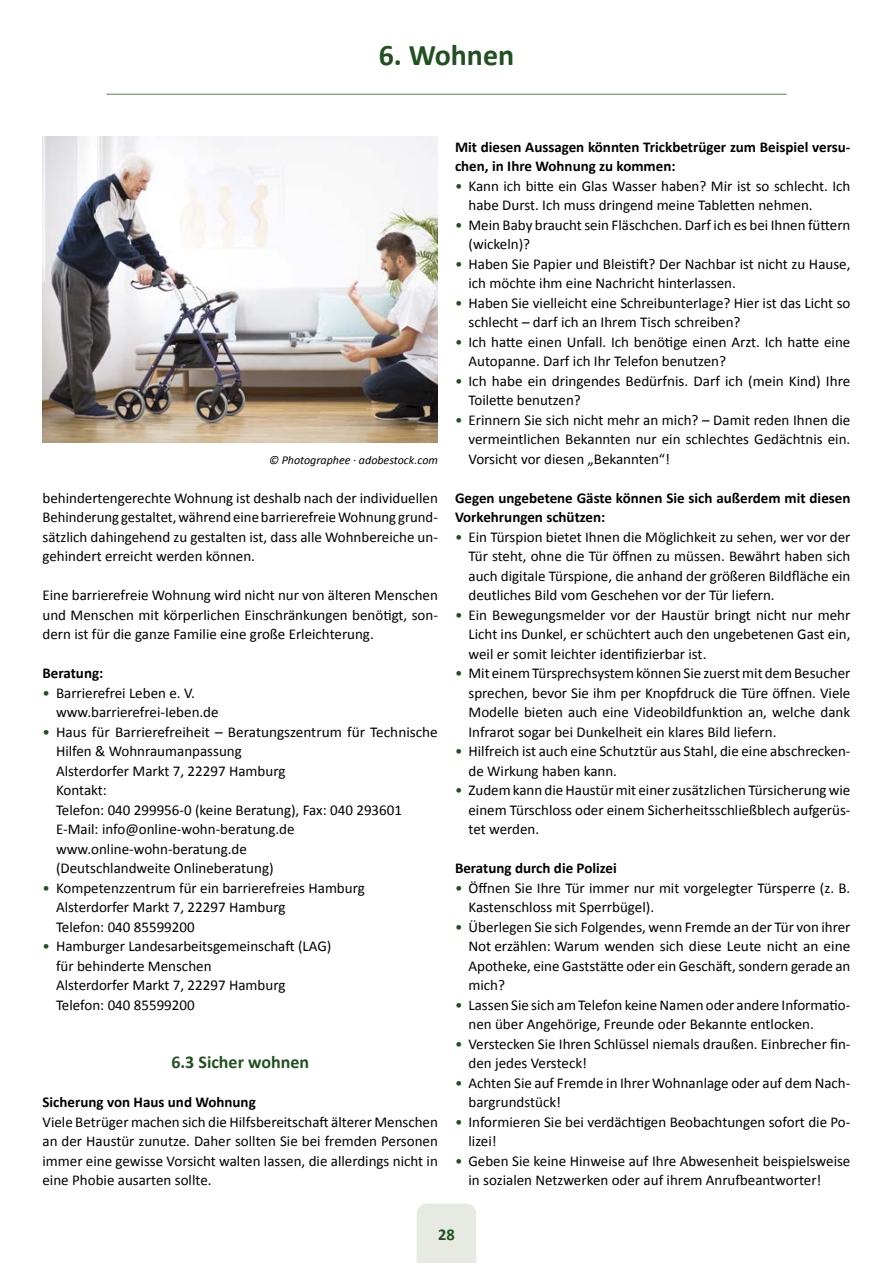
<style>
.page{position:relative;width:893px;height:1263px;background:#fff}
.page>*{position:absolute;margin:0;border:0;box-sizing:border-box;transform-origin:0 0}
.t1{font:700 30px "Calibri";color:#215121}
.t2{font:700 18px "Calibri";color:#215121}
.t3{font:700 16.5px "Calibri";color:#215121}
.t4{font:15px/19.5px "Calibri";color:#000}
.t5{font:700 15px/19.5px "Calibri";color:#000}
.t6{font:italic 12px "Calibri";color:#000}
.s1{color:#215121}
</style>
<div class="page">
<div style="left:417px;top:1203px;width:59px;height:60px;background:#e7eae3"></div>
<hr style="left:106px;top:94px;width:681px;height:1px;background:#90a486">
<img style="left:43px;top:136px;width:395px;height:306px">
<h1 class="t1" style="left:379px;top:34px;width:137px">6. Wohnen</h1>
<p class="t6" style="left:269px;top:451px;width:170px">© Photographee · adobestock.com</p>
<p class="t4" style="left:43px;top:487px;width:397px;text-align:justify">behindertengerechte Wohnung ist deshalb nach der individuellen Behinderung gestaltet, während eine barrierefreie Wohnung grund&shy;sätzlich dahingehend zu gestalten ist, dass alle Wohnbereiche un&shy;gehindert erreicht werden können.</p>
<p class="t4" style="left:43px;top:585px;width:397px;text-align:justify">Eine barrierefreie Wohnung wird nicht nur von älteren Menschen und Menschen mit körperlichen Einschränkungen benötigt, son&shy;dern ist für die ganze Familie eine große Erleichterung.</p>
<p class="t5" style="left:43px;top:663px;width:62px">Beratung:</p>
<p class="t4" style="left:56px;top:682px;width:164px;text-indent:-14px"><span class="s1">•</span> Barrierefrei Leben e. V. www.barrierefrei-Ieben.de</p>
<p class="t4" style="left:56px;top:721px;width:383px;text-indent:-14px"><span class="s1">•</span> Haus für Barrierefreiheit – Beratungszentrum für Technische Hilfen &amp; Wohnraumanpassung<br>Alsterdorfer Markt 7, 22297 Hamburg<br>Kontakt:<br>Telefon: 040 299956-0 (keine Beratung), Fax: 040 293601<br>E-Mail: info@online-wohn-beratung.de www.online-wohn-beratung.de<br>(Deutschlandweite Onlineberatung)</p>
<p class="t4" style="left:56px;top:877px;width:310px;text-indent:-14px"><span class="s1">•</span> Kompetenzzentrum für ein barrierefreies Hamburg<br>Alsterdorfer Markt 7, 22297 Hamburg<br>Telefon: 040 85599200</p>
<p class="t4" style="left:56px;top:936px;width:277px;text-indent:-14px"><span class="s1">•</span> Hamburger Landesarbeitsgemeinschaft (LAG) für behinderte Menschen<br>Alsterdorfer Markt 7, 22297 Hamburg<br>Telefon: 040 85599200</p>
<p class="t2" style="left:171px;top:1049px;width:139px">6.3 Sicher wohnen</p>
<p class="t5" style="left:43px;top:1092px;width:215px">Sicherung von Haus und Wohnung</p>
<p class="t4" style="left:43px;top:1111px;width:397px;text-align:justify">Viele Betrüger machen sich die Hilfsbereitschaft älterer Menschen an der Haustür zunutze. Daher sollten Sie bei fremden Personen immer eine gewisse Vorsicht walten lassen, die allerdings nicht in eine Phobie ausarten sollte.</p>
<p class="t5" style="left:455px;top:136px;width:397px">Mit diesen Aussagen könnten Trickbetrüger zum Beispiel versu&shy;chen, in Ihre Wohnung zu kommen:</p>
<p class="t4" style="left:468px;top:175px;width:383px;text-indent:-14px"><span class="s1">•</span> Kann ich bitte ein Glas Wasser haben? Mir ist so schlecht. Ich habe Durst. Ich muss dringend meine Tabletten nehmen.</p>
<p class="t4" style="left:468px;top:214px;width:383px;text-indent:-14px"><span class="s1">•</span> Mein Baby braucht sein Fläschchen. Darf ich es bei Ihnen füttern (wickeln)?</p>
<p class="t4" style="left:468px;top:253px;width:383px;text-indent:-14px"><span class="s1">•</span> Haben Sie Papier und Bleistift? Der Nachbar ist nicht zu Hause, ich möchte ihm eine Nachricht hinterlassen.</p>
<p class="t4" style="left:468px;top:292px;width:383px;text-indent:-14px"><span class="s1">•</span> Haben Sie vielleicht eine Schreibunterlage? Hier ist das Licht so schlecht – darf ich an Ihrem Tisch schreiben?</p>
<p class="t4" style="left:468px;top:331px;width:383px;text-indent:-14px"><span class="s1">•</span> Ich hatte einen Unfall. Ich benötige einen Arzt. Ich hatte eine<br>Autopanne. Darf ich Ihr Telefon benutzen?</p>
<p class="t4" style="left:468px;top:370px;width:383px;text-indent:-14px"><span class="s1">•</span> Ich habe ein dringendes Bedürfnis. Darf ich (mein Kind) Ihre<br>Toilette benutzen?</p>
<p class="t4" style="left:468px;top:409px;width:383px;text-align:justify;text-indent:-14px"><span class="s1">•</span> Erinnern Sie sich nicht mehr an mich? – Damit reden Ihnen die vermeintlichen Bekannten nur ein schlechtes Gedächtnis ein.<br>Vorsicht vor diesen „Bekannten“!</p>
<p class="t5" style="left:455px;top:487px;width:397px">Gegen ungebetene Gäste können Sie sich außerdem mit diesen<br>Vorkehrungen schützen:</p>
<p class="t4" style="left:468px;top:526px;width:383px;text-align:justify;text-indent:-14px"><span class="s1">•</span> Ein Türspion bietet Ihnen die Möglichkeit zu sehen, wer vor der Tür steht, ohne die Tür öffnen zu müssen. Bewährt haben sich auch digitale Türspione, die anhand der größeren Bildfläche ein deutliches Bild vom Geschehen vor der Tür liefern.</p>
<p class="t4" style="left:468px;top:604px;width:383px;text-align:justify;text-indent:-14px"><span class="s1">•</span> Ein Bewegungsmelder vor der Haustür bringt nicht nur mehr Licht ins Dunkel, er schüchtert auch den ungebetenen Gast ein, weil er somit leichter identifizierbar ist.</p>
<p class="t4" style="left:468px;top:663px;width:383px;text-align:justify;text-indent:-14px"><span class="s1">•</span> Mit einem Türsprechsystem können Sie zuerst mit dem Besucher sprechen, bevor Sie ihm per Knopfdruck die Türe öffnen. Viele Modelle bieten auch eine Videobildfunktion an, welche dank Infrarot sogar bei Dunkelheit ein klares Bild liefern.</p>
<p class="t4" style="left:468px;top:741px;width:383px;text-indent:-14px"><span class="s1">•</span> Hilfreich ist auch eine Schutztür aus Stahl, die eine abschrecken&shy;de Wirkung haben kann.</p>
<p class="t4" style="left:468px;top:780px;width:383px;text-align:justify;text-indent:-14px"><span class="s1">•</span> Zudem kann die Haustür mit einer zusätzlichen Türsicherung wie einem Türschloss oder einem Sicherheitsschließblech aufgerüs&shy;tet werden.</p>
<p class="t5" style="left:455px;top:858px;width:163px">Beratung durch die Polizei</p>
<p class="t4" style="left:468px;top:877px;width:383px;text-indent:-14px"><span class="s1">•</span> Öffnen Sie Ihre Tür immer nur mit vorgelegter Türsperre (z. B.<br>Kastenschloss mit Sperrbügel).</p>
<p class="t4" style="left:468px;top:916px;width:383px;text-align:justify;text-indent:-14px"><span class="s1">•</span> Überlegen Sie sich Folgendes, wenn Fremde an der Tür von ihrer Not erzählen: Warum wenden sich diese Leute nicht an eine Apotheke, eine Gaststätte oder ein Geschäft, sondern gerade an mich?</p>
<p class="t4" style="left:468px;top:994px;width:383px;text-indent:-14px"><span class="s1">•</span> Lassen Sie sich am Telefon keine Namen oder andere Informatio&shy;nen über Angehörige, Freunde oder Bekannte entlocken.</p>
<p class="t4" style="left:468px;top:1033px;width:383px;text-indent:-14px"><span class="s1">•</span> Verstecken Sie Ihren Schlüssel niemals draußen. Einbrecher fin&shy;den jedes Versteck!</p>
<p class="t4" style="left:468px;top:1072px;width:383px;text-indent:-14px"><span class="s1">•</span> Achten Sie auf Fremde in Ihrer Wohnanlage oder auf dem Nach&shy;bargrundstück!</p>
<p class="t4" style="left:468px;top:1111px;width:383px;text-indent:-14px"><span class="s1">•</span> Informieren Sie bei verdächtigen Beobachtungen sofort die Po&shy;lizei!</p>
<p class="t4" style="left:468px;top:1150px;width:383px;text-indent:-14px"><span class="s1">•</span> Geben Sie keine Hinweise auf Ihre Abwesenheit beispielsweise in sozialen Netzwerken oder auf ihrem Anrufbeantworter!</p>
<p class="t3" style="left:438px;top:1223px;width:18px">28</p>
</div>
